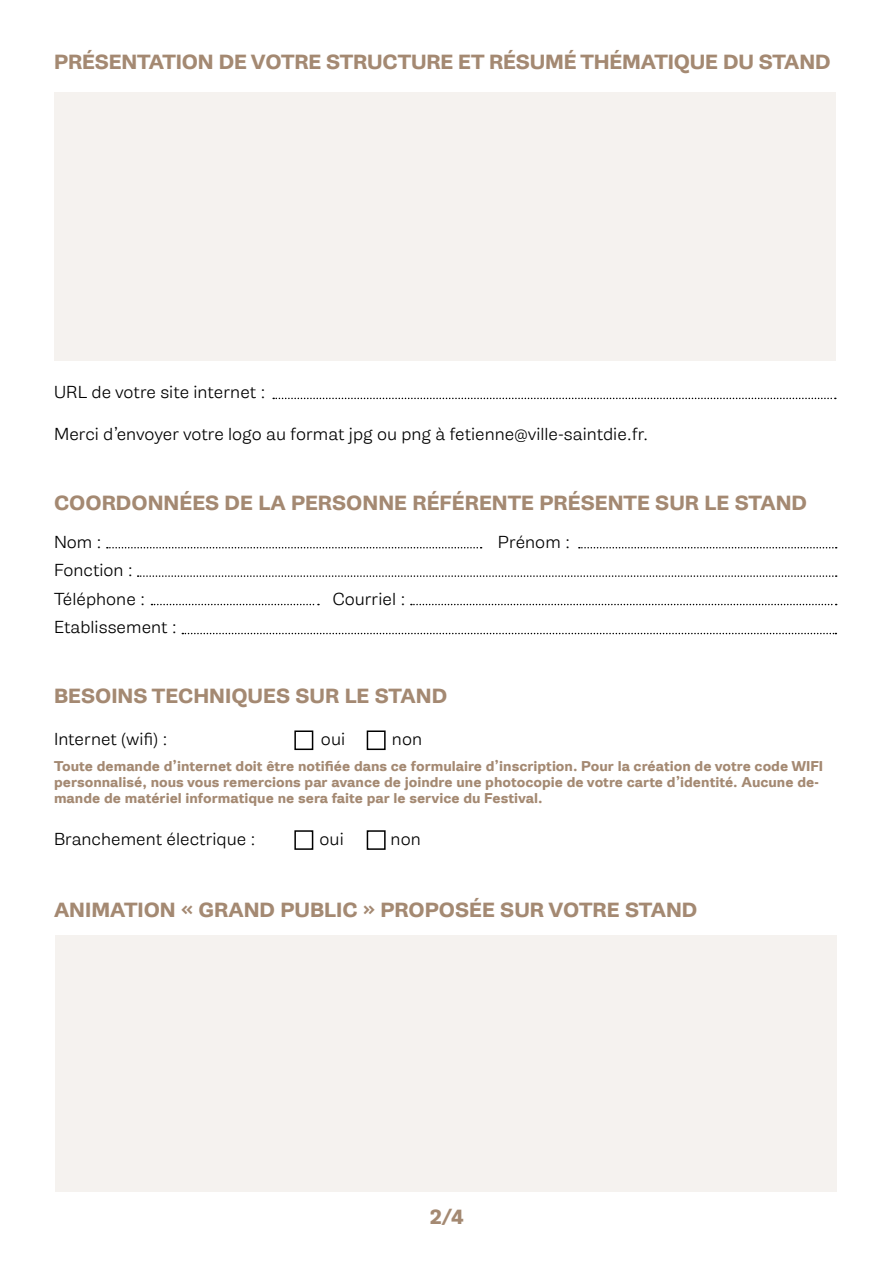
<style>
.page{position:relative;width:893px;height:1263px;background:#fff}
.page>*{position:absolute;margin:0;border:0;box-sizing:border-box;transform-origin:0 0}
.t1{font:700 19.5px "Gira Sans";color:#a48972}
.t2{font:300 16.5px/28.5px "Gira Sans";color:#000}
.t3{font:700 13.5px/16.2px "Gira Sans";color:#a48972}
</style>
<div class="page">
<div style="left:54px;top:92px;width:782px;height:269px;background:#f5f2ef"></div>
<svg style="left:273px;top:398px;width:563px;height:1px"></svg>
<svg style="left:107px;top:547px;width:375px;height:1px"></svg>
<svg style="left:579px;top:547px;width:258px;height:1px"></svg>
<svg style="left:138px;top:575px;width:699px;height:2px"></svg>
<svg style="left:151px;top:604px;width:168px;height:1px"></svg>
<svg style="left:411px;top:604px;width:426px;height:1px"></svg>
<svg style="left:182px;top:633px;width:654px;height:1px"></svg>
<div style="left:294px;top:830px;width:19px;height:20px;border:2px solid #000"></div>
<div style="left:294px;top:730px;width:19px;height:20px;border:2px solid #000"></div>
<div style="left:367px;top:830px;width:19px;height:20px;border:2px solid #000"></div>
<div style="left:367px;top:730px;width:19px;height:20px;border:2px solid #000"></div>
<div style="left:55px;top:935px;width:781px;height:257px;background:#f5f2ef"></div>
<h1 class="t1" style="left:54px;top:49px;width:778px">PRÉSENTATION DE VOTRE STRUCTURE ET RÉSUMÉ THÉMATIQUE DU STAND</h1>
<p class="t2" style="left:54px;top:377px;width:213px">URL de votre site internet :</p>
<p class="t2" style="left:54px;top:419px;width:595px">Merci d’envoyer votre logo au format jpg ou png à fetienne@ville-saintdie.fr.</p>
<h1 class="t1" style="left:54px;top:490px;width:755px">COORDONNÉES DE LA PERSONNE RÉFÉRENTE PRÉSENTE SUR LE STAND</h1>
<p class="t2" style="left:54px;top:527px;width:49px">Nom :</p>
<p class="t2" style="left:498px;top:527px;width:74px">Prénom :</p>
<p class="t2" style="left:54px;top:556px;width:93px">Fonction :<br>Téléphone :</p>
<p class="t2" style="left:333px;top:584px;width:74px">Courriel :</p>
<p class="t2" style="left:54px;top:613px;width:125px">Etablissement :</p>
<h1 class="t1" style="left:54px;top:683px;width:395px">BESOINS TECHNIQUES SUR LE STAND</h1>
<p class="t2" style="left:54px;top:725px;width:115px">Internet (wifi) :</p>
<p class="t2" style="left:321px;top:725px;width:26px">oui</p>
<p class="t2" style="left:392px;top:725px;width:32px">non</p>
<p class="t3" style="left:54px;top:758px;width:771px">Toute demande d’internet doit être notifiée dans ce formulaire d’inscription. Pour la création de votre code WIFI personnalisé, nous vous remercions par avance de joindre une photocopie de votre carte d’identité. Aucune de&shy;mande de matériel informatique ne sera faite par le service du Festival.</p>
<p class="t2" style="left:54px;top:825px;width:203px">Branchement électrique :</p>
<p class="t2" style="left:320px;top:825px;width:26px">oui</p>
<p class="t2" style="left:391px;top:825px;width:32px">non</p>
<h1 class="t1" style="left:54px;top:897px;width:645px">ANIMATION « GRAND PUBLIC » PROPOSÉE SUR VOTRE STAND</h1>
<h1 class="t1" style="left:429px;top:1204px;width:36px">2/4</h1>
</div>
